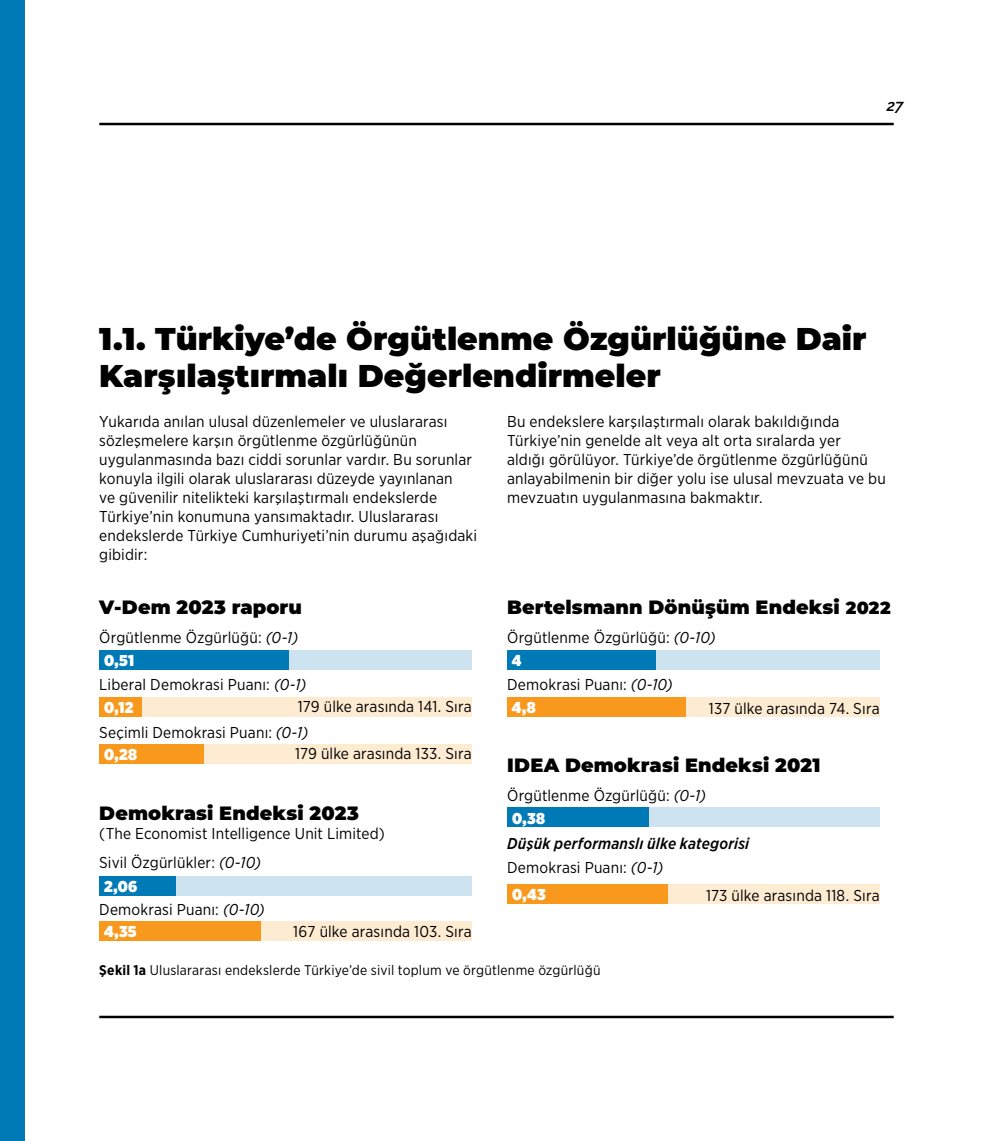
<style>
.page{position:relative;width:993px;height:1141px;background:#fff}
.page>*{position:absolute;margin:0;border:0;box-sizing:border-box;transform-origin:0 0}
.t1{font:900 31.5px/37.8px "Montserrat";color:#000}
.t2{font:900 19.25px "Montserrat";letter-spacing:.005em;color:#000}
.t3{font:15.75px/18.9px "Gotham Narrow";letter-spacing:.01em;color:#000}
.t4{font:italic 500 15.75px/23.8px "Gotham Narrow";letter-spacing:.015em;color:#000}
.t5{font:900 15.75px "Gotham Narrow";letter-spacing:.015em;color:#fff}
.t6{font:italic 600 15.75px "Raleway";color:#000}
.t7{font:14px "Gotham Narrow";letter-spacing:.015em;color:#000}
.s1{font-size:17.5px}
.s2{font-style:italic}
.s3{font-weight:400;font-style:normal}
.s4{font-weight:400}
.s5{font-weight:700}
</style>
<div class="page">
<hr style="left:99px;top:123px;width:794px;height:2px;background:#000">
<hr style="left:99px;top:1016px;width:794px;height:2px;background:#000">
<div style="left:0;top:0;width:25px;height:1141px;background:#007ab6"></div>
<div style="left:99px;top:650px;width:372px;height:20px;background:#cde4f0"></div>
<div style="left:99px;top:650px;width:190px;height:20px;background:#007ab6"></div>
<div style="left:99px;top:876px;width:372px;height:20px;background:#cde4f0"></div>
<div style="left:99px;top:876px;width:77px;height:20px;background:#007ab6"></div>
<div style="left:507px;top:650px;width:372px;height:20px;background:#cde4f0"></div>
<div style="left:507px;top:650px;width:148px;height:20px;background:#007ab6"></div>
<div style="left:507px;top:807px;width:372px;height:20px;background:#cde4f0"></div>
<div style="left:507px;top:807px;width:141px;height:20px;background:#007ab6"></div>
<div style="left:99px;top:697px;width:372px;height:20px;background:#fdebd2"></div>
<div style="left:99px;top:697px;width:43px;height:20px;background:#f8991d"></div>
<div style="left:99px;top:921px;width:372px;height:20px;background:#fdebd2"></div>
<div style="left:99px;top:921px;width:162px;height:20px;background:#f8991d"></div>
<div style="left:507px;top:697px;width:372px;height:20px;background:#fdebd2"></div>
<div style="left:507px;top:697px;width:178px;height:20px;background:#f8991d"></div>
<div style="left:507px;top:884px;width:372px;height:19px;background:#fdebd2"></div>
<div style="left:507px;top:884px;width:160px;height:19px;background:#f8991d"></div>
<div style="left:99px;top:744px;width:372px;height:19px;background:#fdebd2"></div>
<div style="left:99px;top:744px;width:104px;height:19px;background:#f8991d"></div>
<p class="t6" style="left:886px;top:97px;width:18px">27</p>
<h1 class="t1" style="left:99px;top:317px;width:768px">1.1. Türkiye’de Örgütlenme Özgürlüğüne Dair<br>Karşılaştırmalı Değerlendirmeler</h1>
<p class="t3" style="left:99px;top:412px;width:379px">Yukarıda anılan ulusal düzenlemeler ve uluslararası sözleşmelere karşın örgütlenme özgürlüğünün uygulanmasında bazı ciddi sorunlar vardır. Bu sorunlar konuyla ilgili olarak uluslararası düzeyde yayınlanan<br>ve güvenilir nitelikteki karşılaştırmalı endekslerde Türkiye’nin konumuna yansımaktadır. Uluslararası endekslerde Türkiye Cumhuriyeti’nin durumu aşağıdaki gibidir:</p>
<p class="t3" style="left:507px;top:412px;width:380px">Bu endekslere karşılaştırmalı olarak bakıldığında Türkiye’nin genelde alt veya alt orta sıralarda yer<br>aldığı görülüyor. Türkiye’de örgütlenme özgürlüğünü anlayabilmenin bir diğer yolu ise ulusal mevzuata ve bu mevzuatın uygulanmasına bakmaktır.</p>
<p class="t2" style="left:507px;top:593px;width:385px">Bertelsmann Dönüşüm Endeksi <span class="s1">2022</span></p>
<p class="t3" style="left:507px;top:627px;width:210px">Örgütlenme Özgürlüğü: <span class="s2">(0-10)</span></p>
<p class="t3" style="left:507px;top:675px;width:167px">Demokrasi Puanı: <span class="s2">(0-10)</span></p>
<p class="t2" style="left:99px;top:593px;width:204px">V-Dem 2023 raporu</p>
<p class="t3" style="left:99px;top:627px;width:200px">Örgütlenme Özgürlüğü: <span class="s2">(0-1)</span></p>
<p class="t3" style="left:99px;top:675px;width:209px">Liberal Demokrasi Puanı: <span class="s2">(0-1)</span></p>
<p class="t3" style="left:99px;top:723px;width:210px">Seçimli Demokrasi Puanı: <span class="s2">(0-1)</span></p>
<p class="t5" style="left:104px;top:650px;width:31px">0,51</p>
<p class="t5" style="left:512px;top:650px;width:11px">4</p>
<p class="t3" style="left:298px;top:696px;width:175px">179 ülke arasında 141. Sıra</p>
<p class="t3" style="left:708px;top:699px;width:172px">137 ülke arasında 74. Sıra</p>
<p class="t3" style="left:295px;top:744px;width:178px">179 ülke arasında 133. Sıra</p>
<p class="t5" style="left:104px;top:697px;width:31px">0,12</p>
<p class="t5" style="left:512px;top:697px;width:25px">4,8</p>
<p class="t5" style="left:104px;top:744px;width:34px">0,28</p>
<p class="t2" style="left:507px;top:751px;width:315px">IDEA Demokrasi Endeksi 2021</p>
<p class="t3" style="left:507px;top:786px;width:200px">Örgütlenme Özgürlüğü: <span class="s2">(0-1)</span></p>
<p class="t4" style="left:507px;top:831px;width:243px">Düşük performanslı ülke kategorisi<br><span class="s3">Demokrasi Puanı:</span> <span class="s4">(0-1)</span></p>
<p class="t2" style="left:99px;top:799px;width:261px">Demokrasi Endeksi 2023</p>
<p class="t3" style="left:99px;top:818px;width:287px;line-height:28.9px">(The Economist Intelligence Unit Limited)<br>Sivil Özgürlükler: <span class="s2">(0-10)</span></p>
<p class="t3" style="left:99px;top:900px;width:167px">Demokrasi Puanı: <span class="s2">(0-10)</span></p>
<p class="t5" style="left:512px;top:807px;width:34px">0,38</p>
<p class="t5" style="left:104px;top:876px;width:35px">2,06</p>
<p class="t5" style="left:512px;top:884px;width:35px">0,43</p>
<p class="t3" style="left:705px;top:886px;width:175px">173 ülke arasında 118. Sıra</p>
<p class="t5" style="left:104px;top:921px;width:34px">4,35</p>
<p class="t3" style="left:293px;top:922px;width:180px">167 ülke arasında 103. Sıra</p>
<p class="t7" style="left:99px;top:961px;width:502px"><span class="s5">Şekil 1a</span> Uluslararası endekslerde Türkiye’de sivil toplum ve örgütlenme özgürlüğü</p>
</div>
